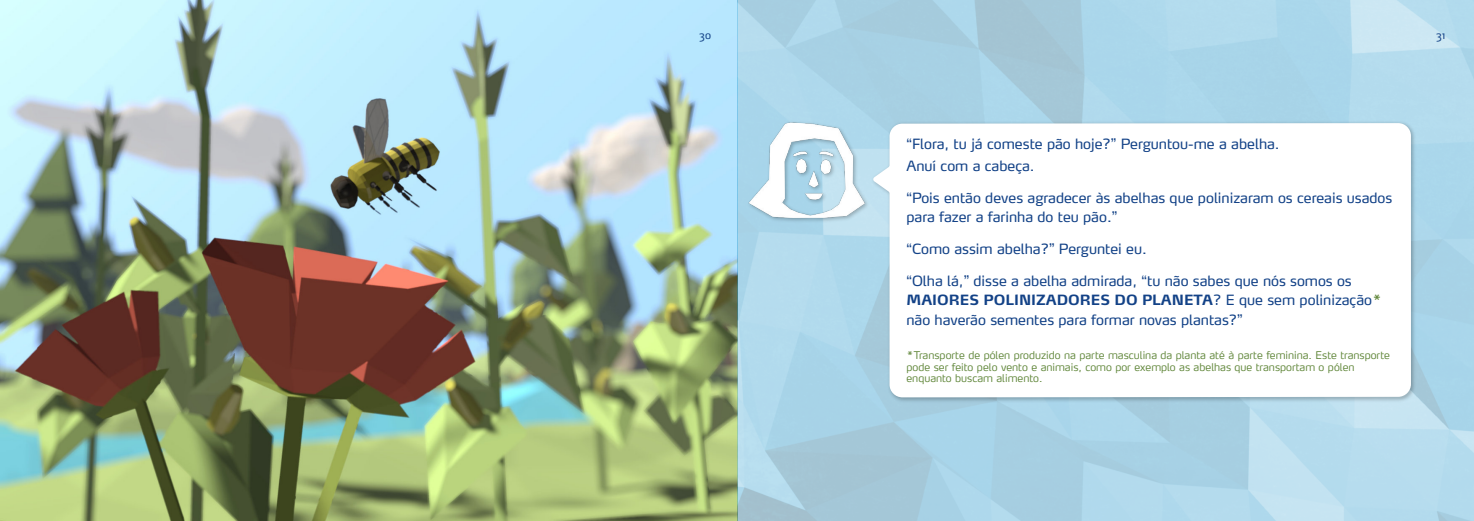
<style>
.page{position:relative;width:1474px;height:521px;background:#fff}
.page>*{position:absolute;margin:0;border:0;box-sizing:border-box;transform-origin:0 0}
.t1{font:14px/21.3px "Max LF";color:#134287}
.t2{font:700 14px "Max";color:#134287}
.t3{font:300 10.5px/11.5px "Max";color:#5d8436}
.t4{font:10.5px "Max";color:#134287}
.s1{font-family:"Lucida Grande"}
.s2{font-family:"Max LF";font-weight:400}
.s3{font-family:"Max LF";font-weight:400;color:#5d8436}
</style>
<div class="page">
<img style="left:0;top:0;width:1473px;height:521px">
<img style="left:871px;top:121px;width:545px;height:282px">
<svg style="left:873px;top:123px;width:537px;height:274px"></svg>
<img style="left:747px;top:121px;width:122px;height:103px">
<p class="t4" style="left:699px;top:31px;width:13px">30</p>
<p class="t4" style="left:1435px;top:31px;width:10px">31</p>
<p class="t1" style="left:906px;top:135px;width:375px"><span class="s1">“</span>Flora, tu já comeste pão hoje?<span class="s1">”</span> Perguntou-me a abelha.<br>Anuí com a cabeça.</p>
<p class="t1" style="left:906px;top:189px;width:487px;line-height:19.6px"><span class="s1">“</span>Pois então deves agradecer às abelhas que polinizaram os cereais usados para fazer a farinha do teu pão.<span class="s1">”</span></p>
<p class="t1" style="left:906px;top:239px;width:242px"><span class="s1">“</span>Como assim abelha?<span class="s1">”</span> Perguntei eu.</p>
<p class="t1" style="left:906px;top:271px;width:447px"><span class="s1">“</span>Olha lá,<span class="s1">”</span> disse a abelha admirada, <span class="s1">“</span>tu não sabes que nós somos os</p>
<p class="t2" style="left:906px;top:295px;width:477px">MAIORES POLINIZADORES DO PLANETA<span class="s2">? E que sem polinização</span><span class="s3">*</span></p>
<p class="t1" style="left:906px;top:311px;width:338px">não haverão sementes para formar novas plantas?<span class="s1">”</span></p>
<p class="t3" style="left:906px;top:351px;width:485px">*Transporte de pólen produzido na parte masculina da planta até à parte feminina. Este transporte pode ser feito pelo vento e animais, como por exemplo as abelhas que transportam o pólen enquanto buscam alimento.</p>
</div>
